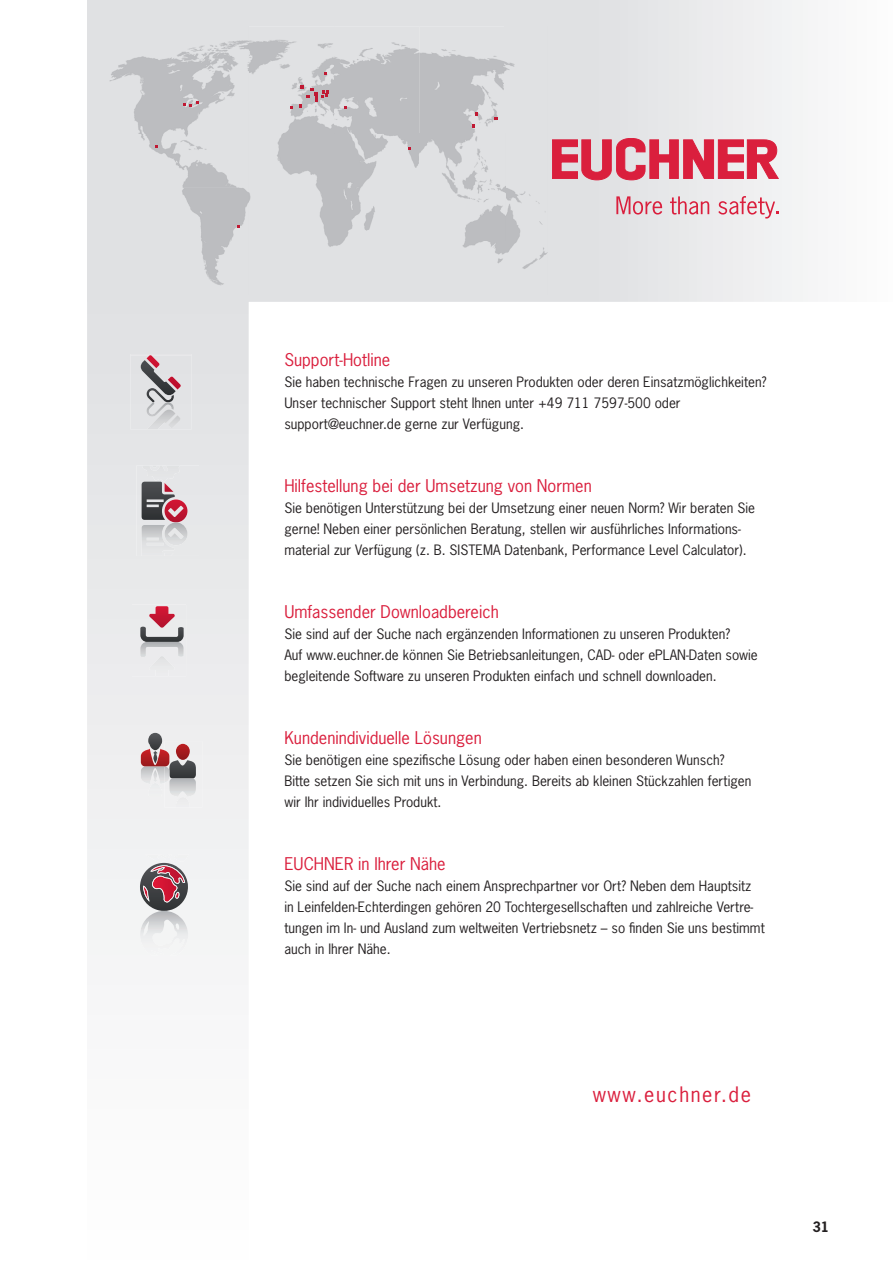
<style>
.page{position:relative;width:893px;height:1263px;background:#fff}
.page>*{position:absolute;margin:0;border:0;box-sizing:border-box;transform-origin:0 0}
.t1{font:20.1px "News Gothic Std";letter-spacing:.08em;color:#da1f3d}
.t2{font:16.5px "News Gothic Std";color:#da1f3d}
.t3{font:13.5px/21px "News Gothic Std";color:#231f20}
.t4{font:700 13.5px "News Gothic Std";color:#231f20}
</style>
<div class="page">
<svg style="left:249px;top:0;width:559px;height:302px"></svg>
<svg style="left:87px;top:302px;width:162px;height:654px"></svg>
<div style="left:87px;top:0;width:162px;height:302px;background:#e0e1e3"></div>
<img style="left:110px;top:27px;width:438px;height:268px">
<svg style="left:299px;top:86px;width:30px;height:21px"></svg>
<svg style="left:183px;top:101px;width:16px;height:6px"></svg>
<div style="left:130px;top:356px;width:62px;height:73px;background:#e2e3e5"></div>
<img style="left:130px;top:354px;width:62px;height:2px">
<img style="left:147px;top:396px;width:27px;height:6px">
<img style="left:147px;top:355px;width:34px;height:35px">
<img style="left:141px;top:360px;width:35px;height:36px">
<img style="left:146px;top:402px;width:35px;height:27px">
<div style="left:136px;top:465px;width:63px;height:91px;background:#e5e6e8"></div>
<img style="left:142px;top:482px;width:33px;height:38px">
<img style="left:165px;top:499px;width:22px;height:23px">
<img style="left:142px;top:522px;width:46px;height:34px">
<svg style="left:132px;top:604px;width:54px;height:72px"></svg>
<img style="left:140px;top:627px;width:44px;height:49px">
<img style="left:149px;top:606px;width:26px;height:22px">
<img style="left:145px;top:854px;width:44px;height:11px">
<img style="left:140px;top:863px;width:24px;height:47px">
<img style="left:140px;top:911px;width:48px;height:44px">
<svg style="left:143px;top:865px;width:42px;height:37px;background:#955c66"></svg>
<svg style="left:141px;top:733px;width:61px;height:75px"></svg>
<img style="left:141px;top:766px;width:28px;height:18px">
<img style="left:148px;top:770px;width:14px;height:27px">
<svg style="left:552px;top:138px;width:226px;height:42px;background:#de6a7d"></svg>
<svg style="left:616px;top:196px;width:46px;height:19px"></svg>
<svg style="left:670px;top:196px;width:39px;height:19px"></svg>
<svg style="left:718px;top:196px;width:60px;height:23px"></svg>
<p class="t2" style="left:284px;top:349px;width:107px">Support-Hotline</p>
<p class="t3" style="left:284px;top:372px;width:484px">Sie haben technische Fragen zu unseren Produkten oder deren Einsatzmöglichkeiten?<br>Unser technischer Support steht Ihnen unter +49 711 7597-500 oder support@euchner.de gerne zur Verfügung.</p>
<p class="t2" style="left:284px;top:475px;width:309px">Hilfestellung bei der Umsetzung von Normen</p>
<p class="t3" style="left:284px;top:498px;width:472px">Sie benötigen Unterstützung bei der Umsetzung einer neuen Norm? Wir beraten Sie gerne! Neben einer persönlichen Beratung, stellen wir ausführliches Informations&shy;material zur Verfügung (z. B. SISTEMA Datenbank, Performance Level Calculator).</p>
<p class="t2" style="left:284px;top:601px;width:216px">Umfassender Downloadbereich</p>
<p class="t3" style="left:284px;top:624px;width:475px">Sie sind auf der Suche nach ergänzenden Informationen zu unseren Produkten?<br>Auf www.euchner.de können Sie Betriebsanleitungen, CAD- oder ePLAN-Daten sowie begleitende Software zu unseren Produkten einfach und schnell downloaden.</p>
<p class="t2" style="left:284px;top:727px;width:199px">Kundenindividuelle Lösungen</p>
<p class="t3" style="left:284px;top:750px;width:468px">Sie benötigen eine spezifische Lösung oder haben einen besonderen Wunsch?<br>Bitte setzen Sie sich mit uns in Verbindung. Bereits ab kleinen Stückzahlen fertigen wir Ihr individuelles Produkt.</p>
<p class="t2" style="left:284px;top:853px;width:163px">EUCHNER in Ihrer Nähe</p>
<p class="t3" style="left:284px;top:876px;width:482px">Sie sind auf der Suche nach einem Ansprechpartner vor Ort? Neben dem Hauptsitz<br>in Leinfelden-Echterdingen gehören 20 Tochtergesellschaften und zahlreiche Vertre&shy;tungen im In- und Ausland zum weltweiten Vertriebsnetz – so finden Sie uns bestimmt auch in Ihrer Nähe.</p>
<h1 class="t1" style="left:593px;top:1081px;width:160px">www.euchner.de</h1>
<p class="t4" style="left:812px;top:1218px;width:18px">31</p>
</div>
